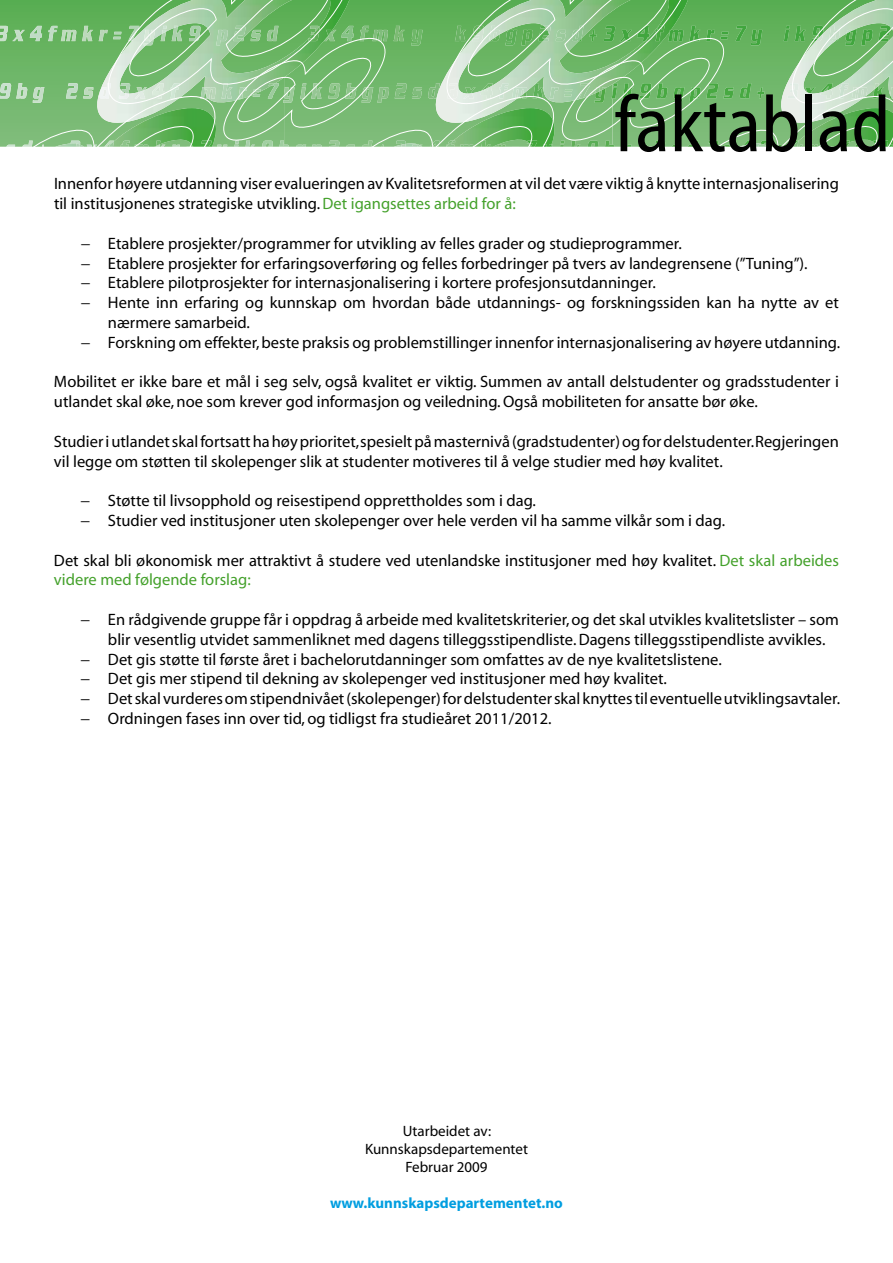
<style>
.page{position:relative;width:893px;height:1263px;background:#fff}
.page>*{position:absolute;margin:0;border:0;box-sizing:border-box;transform-origin:0 0}
.t1{font:81px "Dep Myriad Regular Semicond";color:#000}
.t2{font:16.5px/19.8px "Dep Myriad";color:#000}
.t3{font:15px/18px "Dep Myriad";color:#000;text-align:center}
.t4{font:700 15px "Dep Myriad";color:#009ee0}
.s1{color:#44a12b}
</style>
<div class="page">
<svg style="left:0;top:0;width:893px;height:147px;background:#80bf7c"></svg>
<h1 class="t1" style="left:614px;top:84px;width:277px">faktablad</h1>
<p class="t2" style="left:54px;top:175px;width:786px">Innenfor høyere utdanning viser evalueringen av Kvalitetsreformen at vil det være viktig å knytte internasjonalisering til institusjonenes strategiske utvikling. <span class="s1">Det igangsettes arbeid for å:</span></p>
<p class="t2" style="left:81px;top:234px;width:602px">− Etablere prosjekter/programmer for utvikling av felles grader og studieprogrammer.</p>
<p class="t2" style="left:81px;top:254px;width:728px">− Etablere prosjekter for erfaringsoverføring og felles forbedringer på tvers av landegrensene (”Tuning”).</p>
<p class="t2" style="left:81px;top:274px;width:576px">− Etablere pilotprosjekter for internasjonalisering i kortere profesjonsutdanninger.</p>
<p class="t2" style="left:81px;top:293px;width:759px">− Hente inn erfaring og kunnskap om hvordan både utdannings- og forskningssiden kan ha nytte av et</p>
<p class="t2" style="left:108px;top:313px;width:143px">nærmere samarbeid.</p>
<p class="t2" style="left:81px;top:333px;width:761px">− Forskning om effekter, beste praksis og problemstillinger innenfor internasjonalisering av høyere utdanning.</p>
<p class="t2" style="left:54px;top:373px;width:787px">Mobilitet er ikke bare et mål i seg selv, også kvalitet er viktig. Summen av antall delstudenter og gradsstudenter i utlandet skal øke, noe som krever god informasjon og veiledning. Også mobiliteten for ansatte bør øke.</p>
<p class="t2" style="left:54px;top:432px;width:786px">Studier i utlandet skal fortsatt ha høy prioritet, spesielt på masternivå (gradstudenter) og for delstudenter.Regjeringen vil legge om støtten til skolepenger slik at studenter motiveres til å velge studier med høy kvalitet.</p>
<p class="t2" style="left:81px;top:491px;width:646px">− Støtte til livsopphold og reisestipend opprettholdes som i dag.<br>− Studier ved institusjoner uten skolepenger over hele verden vil ha samme vilkår som i dag.</p>
<p class="t2" style="left:54px;top:551px;width:786px">Det skal bli økonomisk mer attraktivt å studere ved utenlandske institusjoner med høy kvalitet. <span class="s1">Det skal arbeides videre med følgende forslag:</span></p>
<p class="t2" style="left:81px;top:610px;width:759px">− En rådgivende gruppe får i oppdrag å arbeide med kvalitetskriterier, og det skal utvikles kvalitetslister – som</p>
<p class="t2" style="left:108px;top:630px;width:719px">blir vesentlig utvidet sammenliknet med dagens tilleggsstipendliste. Dagens tilleggsstipendliste avvikles.</p>
<p class="t2" style="left:81px;top:650px;width:642px">− Det gis støtte til første året i bachelorutdanninger som omfattes av de nye kvalitetslistene.</p>
<p class="t2" style="left:81px;top:670px;width:587px">− Det gis mer stipend til dekning av skolepenger ved institusjoner med høy kvalitet.</p>
<p class="t2" style="left:81px;top:689px;width:761px">− Det skal vurderes om stipendnivået (skolepenger) for delstudenter skal knyttes til eventuelle utviklingsavtaler.</p>
<p class="t2" style="left:81px;top:709px;width:472px">− Ordningen fases inn over tid, og tidligst fra studieåret 2011/2012.</p>
<p class="t3" style="left:365px;top:1123px;width:164px">Utarbeidet av:<br>Kunnskapsdepartementet<br>Februar 2009</p>
<p class="t4" style="left:330px;top:1195px;width:234px">www.kunnskapsdepartementet.no</p>
</div>
